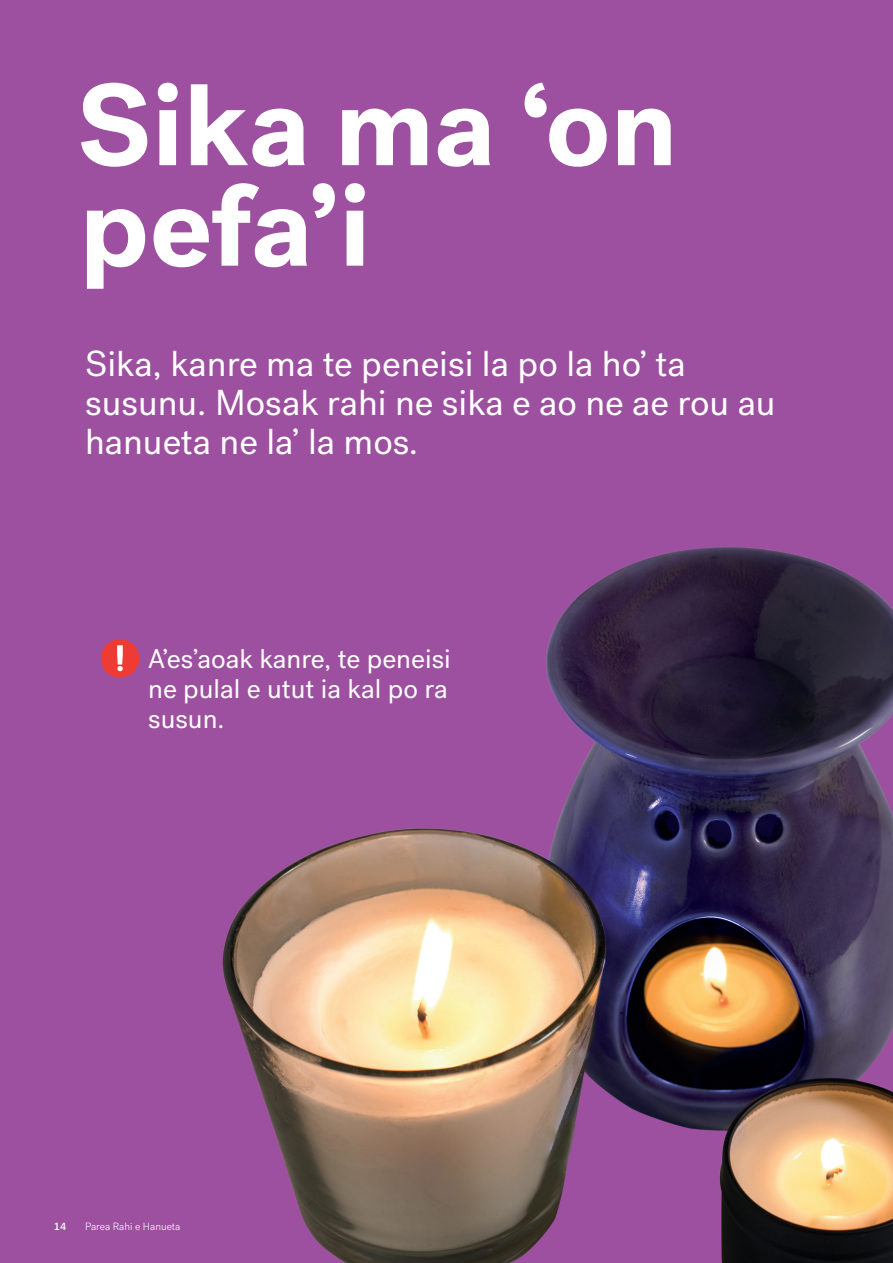
<style>
.page{position:relative;width:893px;height:1263px;background:#9d509f}
.page>*{position:absolute;margin:0;border:0;box-sizing:border-box;transform-origin:0 0}
.t1{font:700 115.5px/100.5px "Post Grotesk";color:#fff}
.t2{font:36px/39px "Post Grotesk";color:#fff}
.t3{font:27px/30px "Post Grotesk";color:#fff;text-align:justify}
.t4{font:300 10.5px "Post Grotesk";color:#fff}
.t5{font:500 10.5px "Post Grotesk";color:#fff}
</style>
<div class="page">
<img style="left:222px;top:547px;width:671px;height:716px">
<svg style="left:101px;top:639px;width:38px;height:38px"></svg>
<p class="t1" style="left:76px;top:76px;width:603px">Sika ma ‘on pefa’i</p>
<p class="t2" style="left:85px;top:344px;width:692px">Sika, kanre ma te peneisi la po la ho’ ta susunu. Mosak rahi ne sika e ao ne ae rou au hanueta ne la’ la mos.</p>
<p class="t3" style="left:148px;top:644px;width:304px">A’es’aoak kanre, te peneisi ne pulal e utut ia kal po ra susun.</p>
<p class="t5" style="left:54px;top:1219px;width:14px">14</p>
<p class="t4" style="left:85px;top:1220px;width:97px">Parea Rahi e Hanueta</p>
</div>
